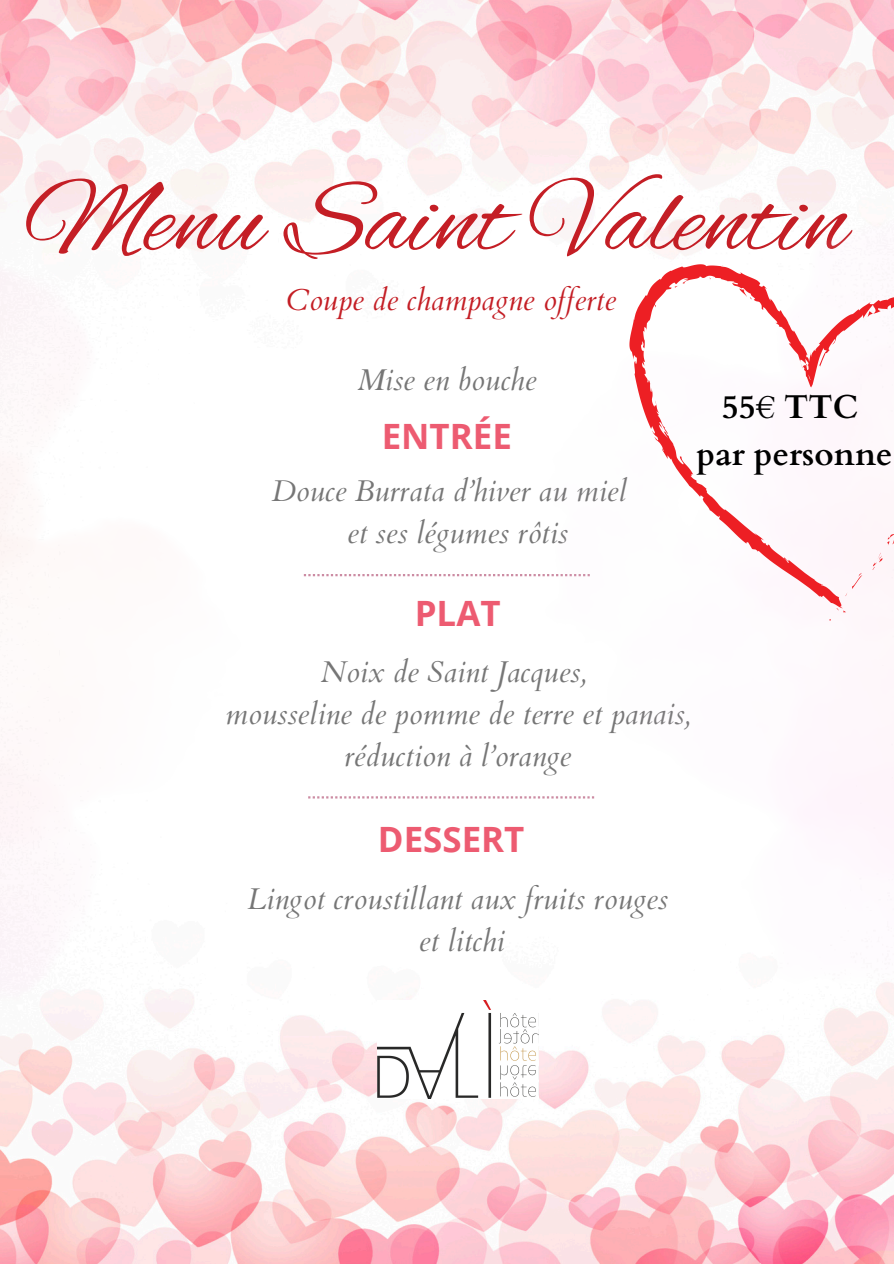
<style>
.page{position:relative;width:894px;height:1264px;background:#fff}
.page>*{position:absolute;margin:0;border:0;box-sizing:border-box;transform-origin:0 0}
.t1{font:107.85px "Alex Brush";color:#c41e25}
.t2{font:700 34.8px "Open Sans";color:#ed5b71}
.t3{font:700 33px/46.2px "Cardo";color:#000;text-align:center}
.t4{font:italic 30px/41.7px "Cardo";color:#767676;text-align:center}
.t5{font:italic 30px "Cardo";color:#c41e25}
</style>
<div class="page">
<img style="left:0;top:0;width:893px;height:1263px">
<img style="left:0;top:135px;width:333px;height:1025px">
<svg style="left:304px;top:574px;width:147px;height:2px"></svg>
<svg style="left:308px;top:796px;width:143px;height:2px"></svg>
<img style="left:451px;top:101px;width:442px;height:1025px">
<svg style="left:629px;top:264px;width:264px;height:345px"></svg>
<svg style="left:800px;top:363px;width:7px;height:6px"></svg>
<svg style="left:836px;top:608px;width:9px;height:4px"></svg>
<img style="left:377px;top:1000px;width:161px;height:98px">
<p class="t1" style="left:24px;top:160px;width:824px">Menu Saint Valentin</p>
<p class="t5" style="left:286px;top:280px;width:331px">Coupe de champagne of erte</p>
<p class="t4" style="left:357px;top:360px;width:180px">Mise en bouche</p>
<p class="t2" style="left:381px;top:412px;width:132px">ENTRÉE</p>
<h3 class="t4" style="left:272px;top:471px;width:356px">Douce Burrata d’hiver au miel</h3>
<p class="t4" style="left:347px;top:512px;width:222px">et ses légumes rôtis</p>
<h2 class="t3" style="left:696px;top:385px;width:197px">55€ TTC<br>par personne</h2>
<h1 class="t2" style="left:414px;top:588px;width:87px">PLAT</h1>
<p class="t4" style="left:321px;top:652px;width:266px">Noix de Saint Jacques,</p>
<p class="t4" style="left:225px;top:693px;width:466px">mousseline de pomme de terre et panais, réduction à l’orange</p>
<p class="t2" style="left:378px;top:815px;width:148px">DESSERT</p>
<h2 class="t4" style="left:247px;top:878px;width:422px">Lingot croustillant aux fruits rouges</h2>
<p class="t4" style="left:419px;top:920px;width:87px">et litchi</p>
</div>
